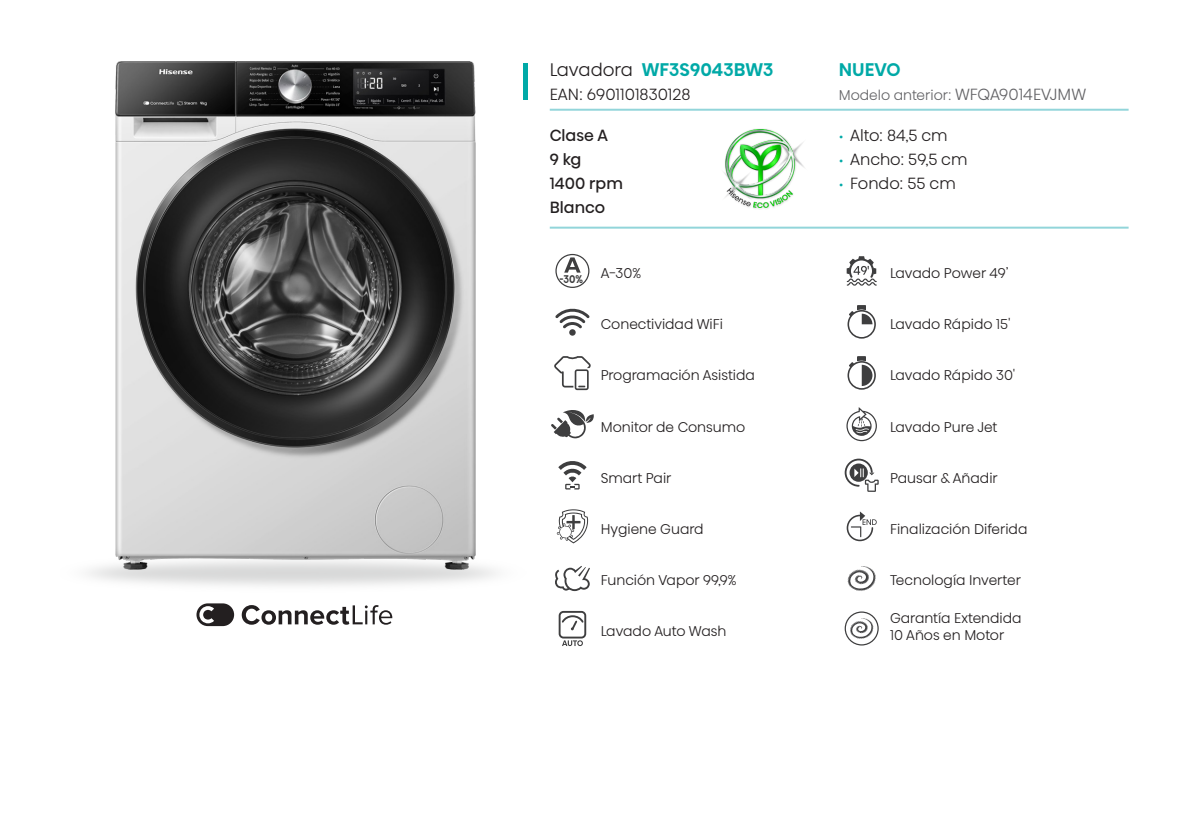
<style>
.page{position:relative;width:1191px;height:840px;background:#fff}
.page>*{position:absolute;margin:0;border:0;box-sizing:border-box;transform-origin:0 0}
.t1{font:500 18px "Hisense Alfabet";color:#00a9a7}
.t2{font:300 16px "Hisense Alfabet";color:#231f20}
.t3{font:16px/24px "Hisense Alfabet";color:#231f20}
.t4{font:300 14px/16.8px "Hisense Alfabet";color:#231f20}
.t5{font:300 14px "Hisense Alfabet";color:#636366}
.t6{font:500 11px "Hisense Alfabet";color:#3e3e3f;scale:.7 1}
.s1{font-weight:300;color:#231f20}
.s2{font-size:12px;color:#00a9a7}
.s3{font-size:16px}
</style>
<div class="page">
<div style="left:522px;top:63px;width:5px;height:36px;background:#00a9a7"></div>
<hr style="left:550px;top:109px;width:578px;height:2px;background:#92d5da">
<hr style="left:550px;top:226px;width:578px;height:2px;background:#92d5da">
<svg style="left:555px;top:254px;width:34px;height:34px"></svg>
<svg style="left:846px;top:256px;width:30px;height:29px"></svg>
<svg style="left:555px;top:308px;width:34px;height:27px"></svg>
<svg style="left:847px;top:305px;width:29px;height:33px"></svg>
<svg style="left:554px;top:356px;width:37px;height:34px"></svg>
<svg style="left:847px;top:356px;width:29px;height:33px"></svg>
<svg style="left:551px;top:410px;width:43px;height:28px"></svg>
<svg style="left:846px;top:407px;width:31px;height:34px"></svg>
<svg style="left:558px;top:461px;width:28px;height:28px"></svg>
<svg style="left:844px;top:458px;width:34px;height:33px"></svg>
<svg style="left:556px;top:509px;width:32px;height:34px"></svg>
<hr style="left:566px;top:520px;width:14px;height:3px;background:#3e3e3f">
<hr style="left:572px;top:515px;width:3px;height:14px;background:#3e3e3f">
<svg style="left:846px;top:511px;width:30px;height:30px"></svg>
<svg style="left:555px;top:566px;width:35px;height:24px"></svg>
<svg style="left:847px;top:566px;width:29px;height:24px"></svg>
<svg style="left:562px;top:640px;width:21px;height:5px"></svg>
<div style="left:558px;top:610px;width:28px;height:28px;border:2px solid #3e3e3f;border-radius:4px"></div>
<svg style="left:560px;top:614px;width:25px;height:16px"></svg>
<svg style="left:844px;top:611px;width:34px;height:34px"></svg>
<img style="left:115px;top:61px;width:361px;height:508px">
<svg style="left:242px;top:605px;width:150px;height:19px"></svg>
<svg style="left:196px;top:603px;width:38px;height:22px"></svg>
<div style="left:721px;top:128px;width:87px;height:82px;background:#231f20;opacity:.2"></div>
<img style="left:721px;top:129px;width:86px;height:78px">
<p class="t1" style="left:550px;top:57px;width:225px"><span class="s1">Lavadora</span> WF3S9043BW3</p>
<p class="t2" style="left:550px;top:80px;width:142px">EAN: 6901101830128</p>
<p class="t3" style="left:550px;top:121px;width:75px">Clase A<br>9 kg<br>1400 rpm<br>Blanco</p>
<p class="t2" style="left:839px;top:120px;width:110px"><span class="s2">•</span> Alto: 84,5 cm</p>
<p class="t1" style="left:839px;top:57px;width:63px">NUEVO</p>
<p class="t5" style="left:839px;top:82px;width:249px">Modelo anterior: <span class="s3">WFQA9014EVJMW</span></p>
<p class="t2" style="left:839px;top:144px;width:130px"><span class="s2">•</span> Ancho: 59,5 cm</p>
<p class="t2" style="left:839px;top:168px;width:118px"><span class="s2">•</span> Fondo: 55 cm</p>
<p class="t6" style="left:559px;top:270px;width:35px">-30%</p>
<p class="t4" style="left:601px;top:262px;width:42px">A-30%</p>
<p class="t4" style="left:890px;top:262px;width:120px">Lavado Power 49’</p>
<p class="t4" style="left:601px;top:314px;width:124px">Conectividad WiFi</p>
<p class="t4" style="left:890px;top:314px;width:122px">Lavado Rápido 15'</p>
<p class="t4" style="left:601px;top:365px;width:156px">Programación Asistida</p>
<p class="t4" style="left:890px;top:365px;width:127px">Lavado Rápido 30'</p>
<p class="t4" style="left:601px;top:416px;width:146px">Monitor de Consumo</p>
<p class="t4" style="left:890px;top:416px;width:109px">Lavado Pure Jet</p>
<p class="t4" style="left:601px;top:467px;width:72px">Smart Pair</p>
<p class="t4" style="left:890px;top:467px;width:109px">Pausar &amp; Añadir</p>
<p class="t4" style="left:601px;top:518px;width:104px">Hygiene Guard</p>
<p class="t4" style="left:890px;top:518px;width:139px">Finalización Diferida</p>
<p class="t4" style="left:601px;top:569px;width:137px">Función Vapor 99,9%</p>
<p class="t4" style="left:890px;top:569px;width:132px">Tecnología Inverter</p>
<p class="t4" style="left:601px;top:620px;width:127px">Lavado Auto Wash</p>
<p class="t4" style="left:890px;top:607px;width:133px">Garantía Extendida<br>10 Años en Motor</p>
</div>
